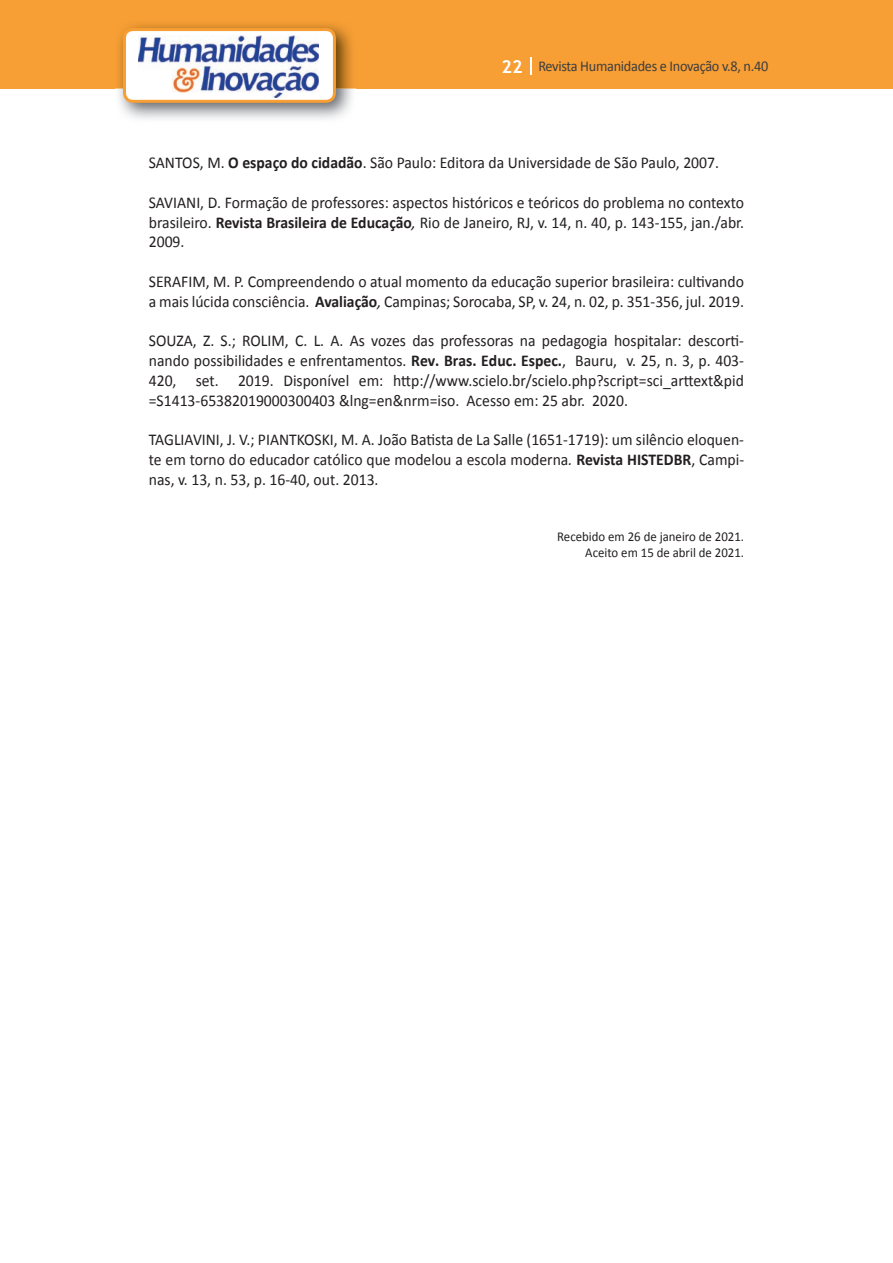
<style>
.page{position:relative;width:893px;height:1263px;background:#fff}
.page>*{position:absolute;margin:0;border:0;box-sizing:border-box;transform-origin:0 0}
.t1{font:16.5px/19.8px "Calibri";color:#231f20;text-align:justify;scale:.95 1}
.t2{font:15px "Calibri";letter-spacing:-.02em;color:#3e3e3f;scale:.95 1}
.t3{font:13.5px/16.2px "Calibri";color:#231f20;text-align:right;scale:.95 1}
.s1{font-family:"Trebuchet MS";font-weight:700;font-size:18px;color:#fff}
.s2{font-weight:700}
.s3{font-style:italic}
</style>
<div class="page">
<div style="left:0;top:0;width:893px;height:88px;background:#f79e34"></div>
<svg style="left:530px;top:57px;width:2px;height:18px"></svg>
<img style="left:115px;top:24px;width:241px;height:95px">
<svg style="left:123px;top:28px;width:213px;height:75px"></svg>
<p class="t2" style="left:501px;top:57px;width:282px"><span class="s1">22</span> Revista Humanidades e Inovação v.8, n.40</p>
<p class="t1" style="left:149px;top:153px;width:602px">SANTOS, M. <span class="s2">O espaço do cidadão</span>. São Paulo: Editora da Universidade de São Paulo, 2007.</p>
<p class="t1" style="left:149px;top:193px;width:628px">SAVIANI, D. Formação de professores: aspectos históricos e teóricos do problema no contexto brasileiro. <span class="s2">Revista Brasileira de Educação</span><span class="s3">,</span> Rio de Janeiro, RJ, v. 14, n. 40, p. 143-155, jan./abr.<br>2009.</p>
<p class="t1" style="left:149px;top:272px;width:628px">SERAFIM, M. P. Compreendendo o atual momento da educação superior brasileira: cultivando a mais lúcida consciência. <span class="s2">Avaliação</span><span class="s3">,</span> Campinas; Sorocaba, SP, v. 24, n. 02, p. 351-356, jul. 2019.</p>
<p class="t1" style="left:149px;top:331px;width:628px">SOUZA, Z. S.; ROLIM, C. L. A. As vozes das professoras na pedagogia hospitalar: descorti&shy;nando possibilidades e enfrentamentos. <span class="s2">Rev. Bras. Educ. Espec.</span>, Bauru, v. 25, n. 3, p. 403- 420, set. 2019. Disponível em: http://www.scielo.br/scielo.php?script=sci_arttext&amp;pid =S1413-65382019000300403 &amp;lng=en&amp;nrm=iso. Acesso em: 25 abr. 2020.</p>
<p class="t1" style="left:149px;top:430px;width:628px">TAGLIAVINI, J. V.; PIANTKOSKI, M. A. João Batista de La Salle (1651-1719): um silêncio eloquen&shy;te em torno do educador católico que modelou a escola moderna<span class="s3">.</span> <span class="s2">Revista HISTEDBR</span>, Campi&shy;nas, v. 13, n. 53, p. 16-40, out. 2013.</p>
<p class="t3" style="left:557px;top:528px;width:198px">Recebido em 26 de janeiro de 2021.<br>Aceito em 15 de abril de 2021.</p>
</div>
